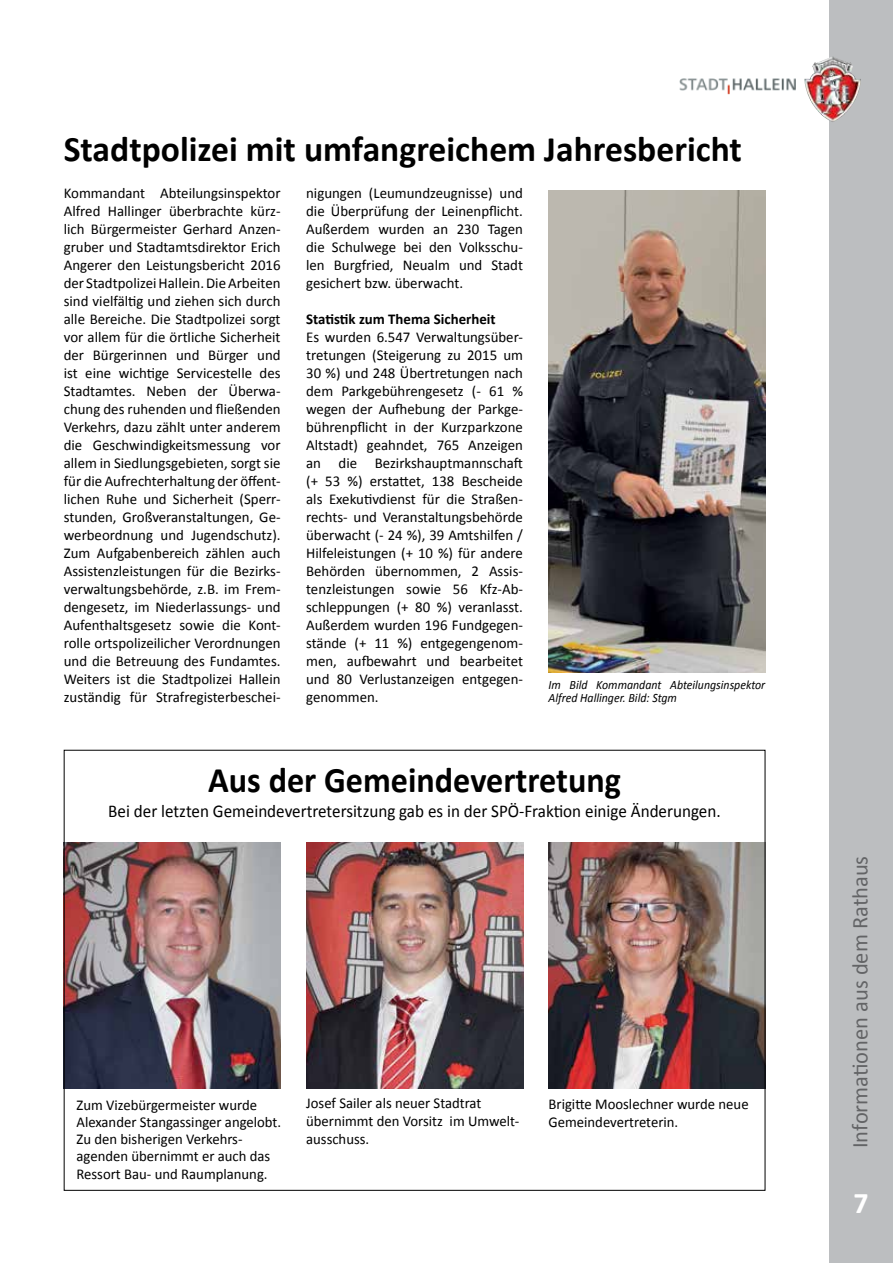
<style>
.page{position:relative;width:893px;height:1263px;background:#fff}
.page>*{position:absolute;margin:0;border:0;box-sizing:border-box;transform-origin:0 0}
.t1{font:700 36px "Calibri";color:#000}
.t2{font:700 36px "Calibri";color:#000;scale:.95 1}
.t3{font:700 30px "Calibri";color:#fff}
.t4{font:22.5px "Calibri";color:#636466}
.t5{font:18px "Calibri";color:#000;scale:.95 1}
.t6{font:15px/18px "Calibri";color:#000;text-align:justify}
.t7{font:700 15px "Calibri";color:#000}
.t8{font:italic 12.75px/13.5px "Calibri";color:#000;scale:.93 1}
</style>
<div class="page">
<div style="left:829px;top:0;width:64px;height:1263px;background:#bcbec0"></div>
<img style="left:679px;top:78px;width:117px;height:17px">
<img style="left:804px;top:57px;width:57px;height:65px">
<img style="left:549px;top:190px;width:216px;height:483px">
<img style="left:66px;top:842px;width:215px;height:247px">
<img style="left:549px;top:842px;width:214px;height:247px">
<img style="left:306px;top:842px;width:217px;height:247px">
<h1 class="t1" style="left:64px;top:126px;width:679px">Stadtpolizei mit umfangreichem Jahresbericht</h1>
<p class="t6" style="left:64px;top:184px;width:218px">Kommandant Abteilungsinspektor Alfred Hallinger überbrachte kürz&shy;lich Bürgermeister Gerhard Anzen&shy;gruber und Stadtamtsdirektor Erich Angerer den Leistungsbericht 2016 der Stadtpolizei Hallein. Die Arbeiten sind vielfältig und ziehen sich durch alle Bereiche. Die Stadtpolizei sorgt vor allem für die örtliche Sicherheit der Bürgerinnen und Bürger und ist eine wichtige Servicestelle des Stadtamtes. Neben der Überwa&shy;chung des ruhenden und fließenden Verkehrs, dazu zählt unter anderem die Geschwindigkeitsmessung vor allem in Siedlungsgebieten, sorgt sie für die Aufrechterhaltung der öffent&shy;lichen Ruhe und Sicherheit (Sperr&shy;stunden, Großveranstaltungen, Ge&shy;werbeordnung und Jugendschutz).<br>Zum Aufgabenbereich zählen auch Assistenzleistungen für die Bezirks&shy;verwaltungsbehörde, z.B. im Frem&shy;dengesetz, im Niederlassungs- und Aufenthaltsgesetz sowie die Kont&shy;rolle ortspolizeilicher Verordnungen und die Betreuung des Fundamtes.<br>Weiters ist die Stadtpolizei Hallein zuständig für Strafregisterbeschei-</p>
<p class="t6" style="left:306px;top:184px;width:218px">nigungen (Leumundzeugnisse) und die Überprüfung der Leinenpflicht.<br>Außerdem wurden an 230 Tagen die Schulwege bei den Volksschu&shy;len Burgfried, Neualm und Stadt gesichert bzw. überwacht.</p>
<p class="t7" style="left:306px;top:309px;width:191px">Statistik zum Thema Sicherheit</p>
<p class="t6" style="left:306px;top:328px;width:218px">Es wurden 6.547 Verwaltungsüber&shy;tretungen (Steigerung zu 2015 um 30 %) und 248 Übertretungen nach dem Parkgebührengesetz (- 61 % wegen der Aufhebung der Parkge&shy;bührenpflicht in der Kurzparkzone Altstadt) geahndet, 765 Anzeigen an die Bezirkshauptmannschaft (+ 53 %) erstattet, 138 Bescheide als Exekutivdienst für die Straßen&shy;rechts- und Veranstaltungsbehörde überwacht (- 24 %), 39 Amtshilfen / Hilfeleistungen (+ 10 %) für andere Behörden übernommen, 2 Assis&shy;tenzleistungen sowie 56 Kfz-Ab&shy;schleppungen (+ 80 %) veranlasst.<br>Außerdem wurden 196 Fundgegen&shy;stände (+ 11 %) entgegengenom&shy;men, aufbewahrt und bearbeitet und 80 Verlustanzeigen entgegen&shy;genommen.</p>
<p class="t8" style="left:549px;top:677px;width:235px">Im Bild Kommandant Abteilungsinspektor<br>Alfred Hallinger. Bild: Stgm</p>
<h1 class="t2" style="left:208px;top:757px;width:436px">Aus der Gemeindevertretung</h1>
<p class="t5" style="left:108px;top:800px;width:646px">Bei der letzten Gemeindevertretersitzung gab es in der SPÖ-Fraktion einige Änderungen.</p>
<p class="t6" style="left:77px;top:1096px;width:206px;line-height:17.2px;text-align:left">Zum Vizebürgermeister wurde<br>Alexander Stangassinger angelobt.<br>Zu den bisherigen Verkehrs&shy;agenden übernimmt er auch das<br>Ressort Bau- und Raumplanung.</p>
<p class="t6" style="left:306px;top:1094px;width:215px;text-align:left">Josef Sailer als neuer Stadtrat übernimmt den Vorsitz im Umwelt&shy;ausschuss.</p>
<p class="t6" style="left:549px;top:1095px;width:202px">Brigitte Mooslechner wurde neue<br>Gemeindevertreterin.</p>
<h3 class="t4" style="left:846px;top:1148px;width:294px;rotate:-90deg">Informationen aus dem Rathaus</h3>
<h2 class="t3" style="left:853px;top:1184px;width:17px">7</h2>
</div>
